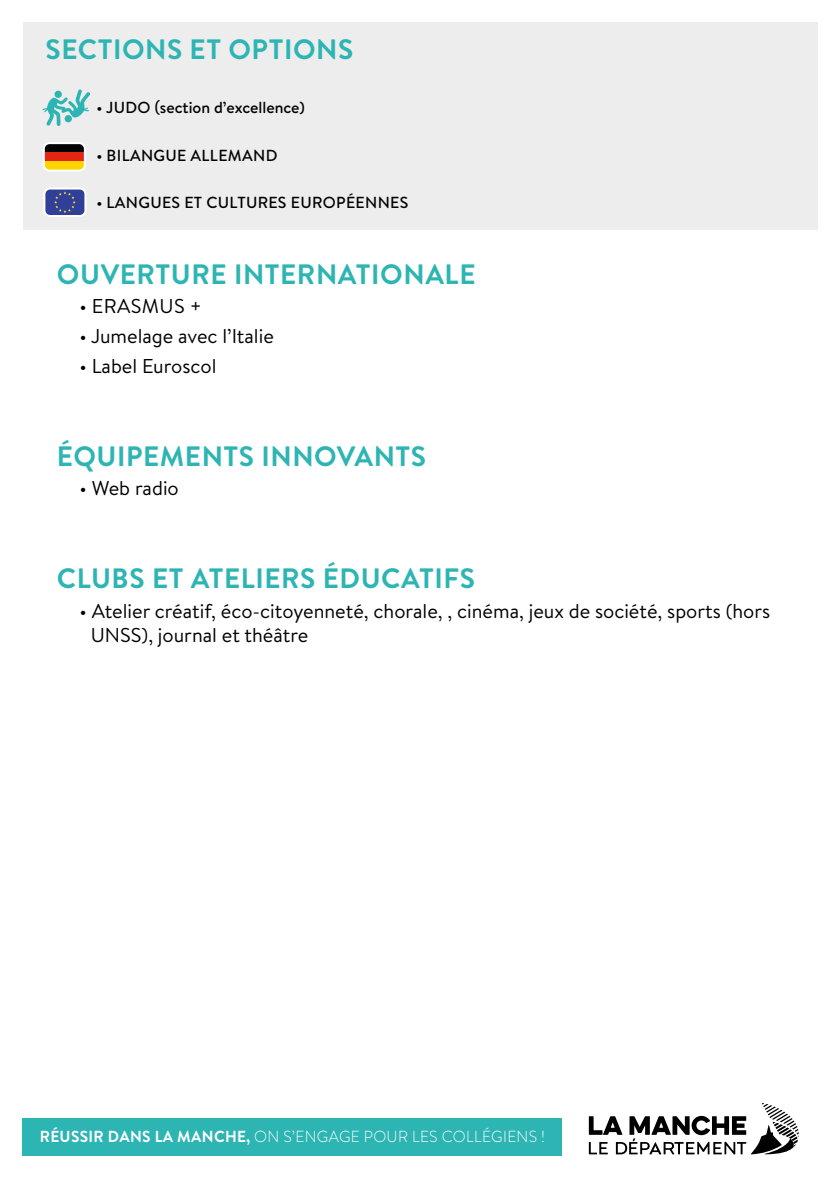
<style>
.page{position:relative;width:840px;height:1191px;background:#fff}
.page>*{position:absolute;margin:0;border:0;box-sizing:border-box;transform-origin:0 0}
.t1{font:700 28px "Brandon Text";letter-spacing:.02em;color:#2db5b3}
.t2{font:20px/24px "Brandon Text";color:#000}
.t3{font:20px "Brandon Text";letter-spacing:.02em;color:#000}
.t4{font:300 16px "Brandon Text";letter-spacing:.02em;color:#fff}
.t5{font:500 16px "Brandon Text";letter-spacing:.02em;color:#000}
.t6{font:500 16px "Brandon Text";color:#000}
.s1{font-weight:700}
</style>
<div class="page">
<div style="left:23px;top:1117px;width:538px;height:38px;background:#2db5b3"></div>
<svg style="left:588px;top:1103px;width:210px;height:51px"></svg>
<div style="left:23px;top:23px;width:793px;height:207px;background:#ededed"></div>
<div style="left:44px;top:144px;width:41px;height:8px;background:#020203"></div>
<div style="left:44px;top:152px;width:41px;height:9px;background:#e42513"></div>
<div style="left:44px;top:161px;width:41px;height:9px;background:#ffd500"></div>
<div style="left:43px;top:142px;width:43px;height:30px;border:2px solid #fff;border-radius:6px"></div>
<svg style="left:42px;top:89px;width:48px;height:37px"></svg>
<svg style="left:46px;top:190px;width:37px;height:24px"></svg>
<div style="left:43px;top:187px;width:43px;height:30px;border:2px solid #fff;border-radius:6px"></div>
<h1 class="t1" style="left:46px;top:30px;width:309px">SECTIONS ET OPTIONS</h1>
<p class="t6" style="left:96px;top:96px;width:210px">• JUDO (section d’excellence)</p>
<p class="t5" style="left:96px;top:144px;width:182px">• BILANGUE ALLEMAND</p>
<p class="t5" style="left:96px;top:191px;width:313px">• LANGUES ET CULTURES EUROPÉENNES</p>
<h1 class="t1" style="left:57px;top:254px;width:420px">OUVERTURE INTERNATIONALE</h1>
<p class="t3" style="left:79px;top:292px;width:124px">• ERASMUS +</p>
<p class="t2" style="left:79px;top:323px;width:196px">• Jumelage avec l’Italie</p>
<p class="t2" style="left:79px;top:353px;width:138px">• Label Euroscol</p>
<h1 class="t1" style="left:57px;top:436px;width:370px">ÉQUIPEMENTS INNOVANTS</h1>
<p class="t2" style="left:79px;top:475px;width:101px">• Web radio</p>
<h1 class="t1" style="left:57px;top:559px;width:419px">CLUBS ET ATELIERS ÉDUCATIFS</h1>
<p class="t2" style="left:91px;top:598px;width:680px;text-indent:-11px">• Atelier créatif, éco-citoyenneté, chorale, , cinéma, jeux de société, sports (hors<br>UNSS), journal et théâtre</p>
<p class="t4" style="left:40px;top:1125px;width:506px"><span class="s1">RÉUSSIR DANS LA MANCHE,</span> ON S’ENGAGE POUR LES COLLÉGIENS !</p>
</div>
